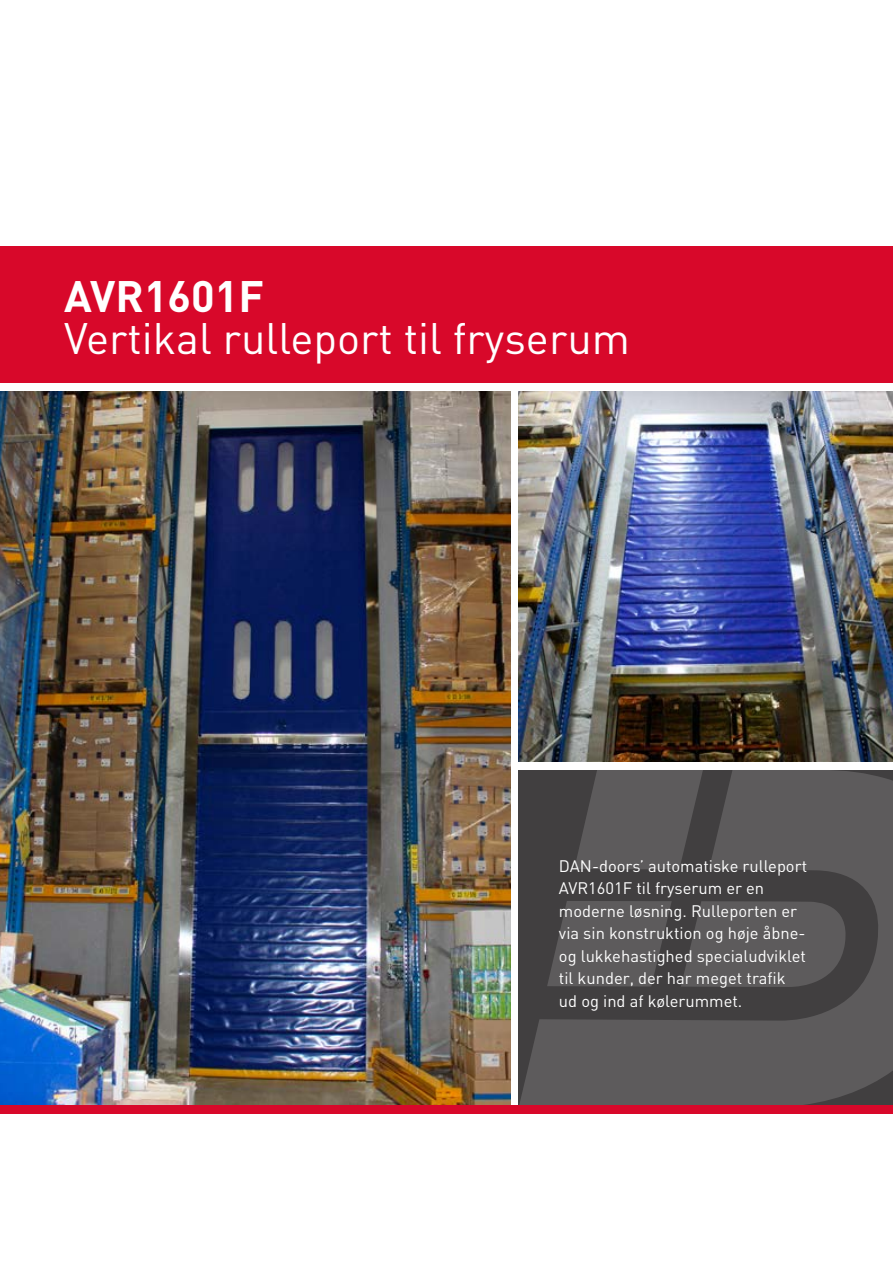
<style>
.page{position:relative;width:893px;height:1263px;background:#fff}
.page>*{position:absolute;margin:0;border:0;box-sizing:border-box;transform-origin:0 0}
.t1{font:43.5px "DIN";color:#fff}
.t2{font:700 43.5px "DIN";color:#fff}
.t3{font:16.5px/22.5px "DIN";color:#fff}
</style>
<div class="page">
<div style="left:0;top:247px;width:893px;height:136px;background:#d8082a"></div>
<img style="left:0;top:391px;width:510px;height:715px">
<img style="left:519px;top:391px;width:374px;height:370px">
<svg style="left:519px;top:770px;width:374px;height:336px;background:#535152"></svg>
<div style="left:0;top:1106px;width:893px;height:8px;background:#d8082a"></div>
<h1 class="t2" style="left:64px;top:268px;width:202px">AVR1601F</h1>
<h1 class="t1" style="left:64px;top:311px;width:567px">Vertikal rulleport til fryserum</h1>
<p class="t3" style="left:559px;top:854px;width:250px">DAN-doors’ automatiske rulleport<br>AVR1601F til fryserum er en moderne løsning. Rulleporten er via sin konstruktion og høje åbne&shy;og lukkehastighed specialudviklet til kunder, der har meget trafik ud og ind af kølerummet.</p>
</div>
